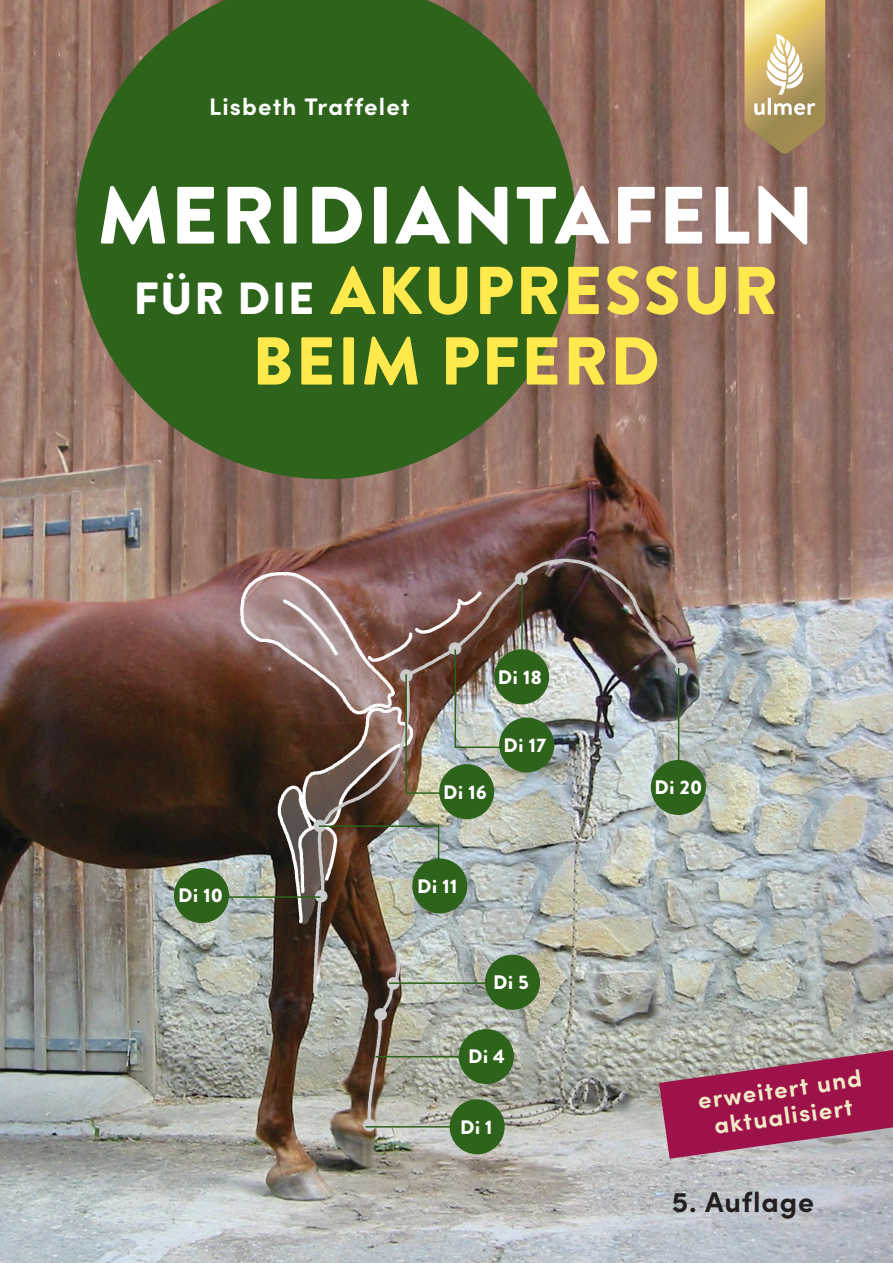
<style>
.page{position:relative;width:893px;height:1263px;background:#fff}
.page>*{position:absolute;margin:0;border:0;box-sizing:border-box;transform-origin:0 0}
.t1{font:900 81px "Brandon Grotesque";letter-spacing:.025em;color:#fff}
.t2{font:900 67.5px/70.5px "Brandon Grotesque";letter-spacing:.03em;color:#ffe94d;text-align:center}
.t3{font:700 28.5px "Sofia Pro";letter-spacing:.03em;color:#231f20}
.t4{font:700 24px/27px "Sofia Pro";color:#f1eac6;text-align:center}
.t5{font:700 24px "Sofia Pro";letter-spacing:.045em;color:#fff}
.t6{font:900 19.5px "Brandon Grotesque";letter-spacing:.035em;color:#fff}
.s1{font-size:45px;color:#fff}
</style>
<div class="page">
<img style="left:0;top:0;width:893px;height:1263px">
<svg style="left:744px;top:0;width:81px;height:154px;background:#cab37a"></svg>
<svg style="left:76px;top:0;width:500px;height:479px;background:#416628"></svg>
<div style="left:651px;top:760px;width:55px;height:55px;background:#2d631a;border-radius:50%"></div>
<hr style="left:678px;top:668px;width:1px;height:107px;background:#2d631a">
<hr style="left:455px;top:746px;width:85px;height:2px;background:#2d631a">
<div style="left:494px;top:649px;width:55px;height:55px;background:#2d631a;border-radius:50%"></div>
<hr style="left:521px;top:579px;width:2px;height:107px;background:#2d631a">
<div style="left:499px;top:717px;width:55px;height:55px;background:#2d631a;border-radius:50%"></div>
<hr style="left:455px;top:649px;width:1px;height:99px;background:#2d631a">
<hr style="left:405px;top:792px;width:70px;height:2px;background:#2d631a">
<div style="left:439px;top:764px;width:55px;height:55px;background:#2d631a;border-radius:50%"></div>
<hr style="left:405px;top:674px;width:2px;height:119px;background:#2d631a">
<div style="left:412px;top:858px;width:55px;height:55px;background:#2d631a;border-radius:50%"></div>
<hr style="left:319px;top:825px;width:119px;height:2px;background:#2d631a">
<hr style="left:438px;top:825px;width:1px;height:48px;background:#2d631a">
<hr style="left:201px;top:896px;width:119px;height:2px;background:#2d631a">
<div style="left:174px;top:868px;width:55px;height:55px;background:#2d631a;border-radius:50%"></div>
<hr style="left:389px;top:982px;width:119px;height:2px;background:#2d631a">
<div style="left:485px;top:955px;width:55px;height:55px;background:#2d631a;border-radius:50%"></div>
<div style="left:459px;top:1029px;width:55px;height:55px;background:#2d631a;border-radius:50%"></div>
<hr style="left:375px;top:1056px;width:119px;height:1px;background:#2d631a">
<hr style="left:365px;top:1126px;width:119px;height:1px;background:#2d631a">
<div style="left:450px;top:1099px;width:55px;height:55px;background:#2d631a;border-radius:50%"></div>
<svg style="left:659px;top:1046px;width:234px;height:113px;background:#a5496c"></svg>
<p class="t5" style="left:209px;top:88px;width:202px">Lisbeth Traffelet</p>
<h1 class="t1" style="left:97px;top:158px;width:718px">MERIDIANTAFELN</h1>
<h2 class="t2" style="left:133px;top:256px;width:646px"><span class="s1">FÜR DIE</span> AKUPRESSUR<br>BEIM PFERD</h2>
<p class="t6" style="left:498px;top:663px;width:46px">Di 18</p>
<p class="t6" style="left:178px;top:882px;width:47px">Di 10</p>
<p class="t6" style="left:443px;top:778px;width:45px">Di 16</p>
<p class="t6" style="left:503px;top:731px;width:44px">Di 17</p>
<p class="t6" style="left:417px;top:872px;width:42px">Di 11</p>
<p class="t6" style="left:493px;top:968px;width:37px">Di 5</p>
<p class="t6" style="left:468px;top:1043px;width:38px">Di 4</p>
<p class="t6" style="left:460px;top:1113px;width:34px">Di 1</p>
<p class="t6" style="left:655px;top:774px;width:49px">Di 20</p>
<p class="t4" style="left:696px;top:1085px;width:167px;rotate:-8deg">erweitert und aktualisiert</p>
<h3 class="t3" style="left:672px;top:1180px;width:144px">5. Auflage</h3>
</div>
